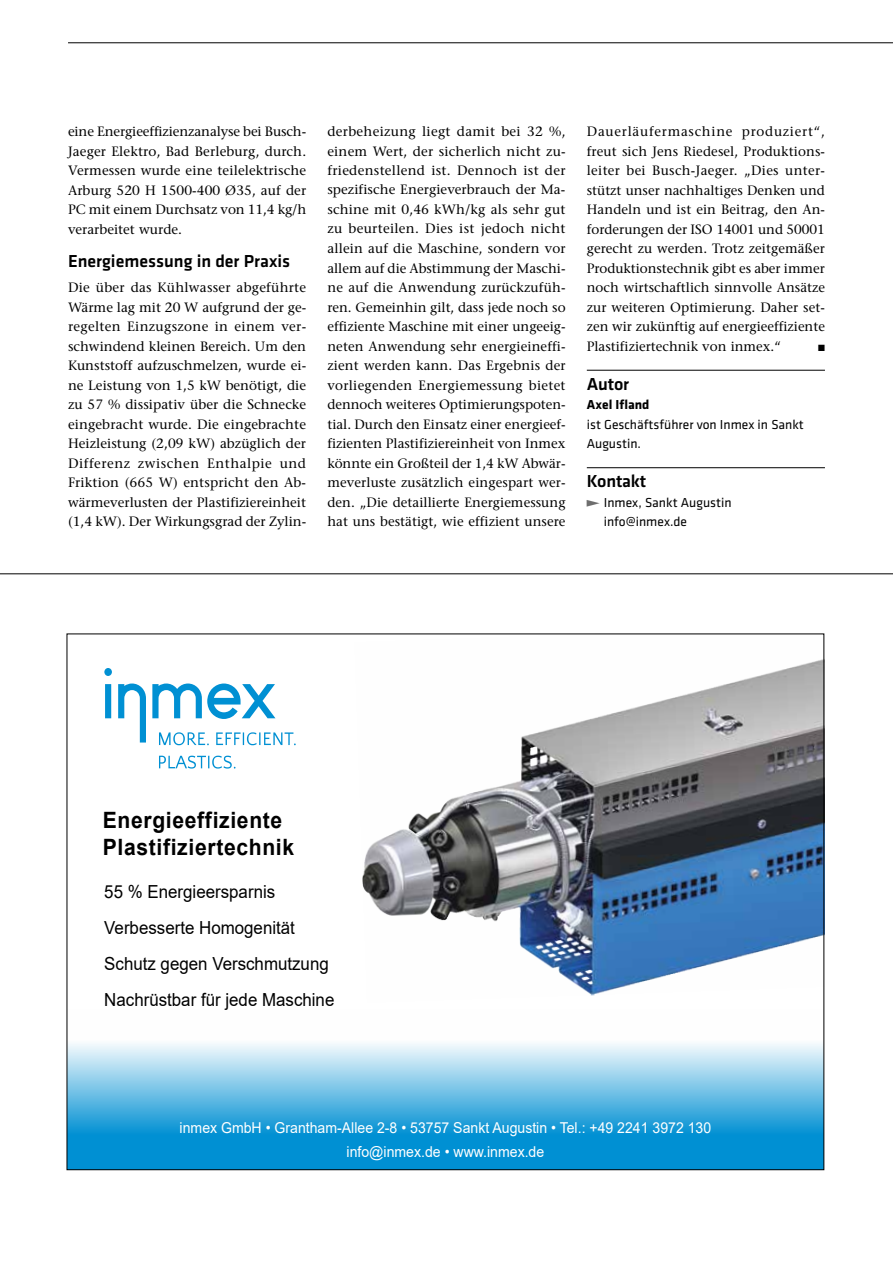
<style>
.page{position:relative;width:893px;height:1263px;background:#fff}
.page>*{position:absolute;margin:0;border:0;box-sizing:border-box;transform-origin:0 0}
.t1{font:700 22.5px/27px "Arial";letter-spacing:.03em;color:#000;scale:.94 1}
.t2{font:18px/36px "Arial";color:#000;scale:.94 1}
.t3{font:500 18px "Klavika Basic";color:#000}
.t4{font:15px/24px "Arial";color:#fff;text-align:center;scale:.94 1}
.t5{font:500 13.5px/19.5px "Stone Serif Std";color:#000;text-align:justify}
.t6{font:13.5px/19.5px "Klavika Basic";color:#000}
.t7{font:700 13.5px "Klavika Basic";color:#000}
.t8{font:9px "Zapf Dingbats Std";color:#000}
.s1{font-family:"The Sans Os F";font-weight:900;font-size:12.9px;color:#6e6e6e}
</style>
<div class="page">
<hr style="left:68px;top:43px;width:825px;height:1px;background:#000">
<hr style="left:587px;top:370px;width:238px;height:1px;background:#000">
<hr style="left:587px;top:467px;width:238px;height:1px;background:#000">
<hr style="left:0;top:573px;width:893px;height:1px;background:#000">
<svg style="left:69px;top:1043px;width:753px;height:125px;background:#5ab7e2"></svg>
<img style="left:362px;top:659px;width:460px;height:337px">
<svg style="left:104px;top:668px;width:192px;height:100px"></svg>
<p class="t5" style="left:68px;top:122px;width:240px">eine Energieeffizienzanalyse bei Busch-Jaeger Elektro, Bad Berleburg, durch.<br>Vermessen wurde eine teilelektrische Arburg 520 H 1500-400 Ø35, auf der PC mit einem Durchsatz von 11,4 kg/h verarbeitet wurde.</p>
<h2 class="t3" style="left:68px;top:249px;width:224px">Energiemessung in der Praxis</h2>
<p class="t5" style="left:68px;top:278px;width:240px">Die über das Kühlwasser abgeführte Wärme lag mit 20 W aufgrund der ge&shy;regelten Einzugszone in einem ver&shy;schwindend kleinen Bereich. Um den Kunststoff aufzuschmelzen, wurde ei&shy;ne Leistung von 1,5 kW benötigt, die zu 57 % dissipativ über die Schnecke eingebracht wurde. Die eingebrachte Heizleistung (2,09 kW) abzüglich der Differenz zwischen Enthalpie und Friktion (665 W) entspricht den Ab&shy;wärmeverlusten der Plastifiziereinheit (1,4 kW). Der Wirkungsgrad der Zylin-</p>
<p class="t5" style="left:327px;top:122px;width:240px">derbeheizung liegt damit bei 32 %, einem Wert, der sicherlich nicht zu&shy;friedenstellend ist. Dennoch ist der spezifische Energieverbrauch der Ma&shy;schine mit 0,46 kWh/kg als sehr gut zu beurteilen. Dies ist jedoch nicht allein auf die Maschine, sondern vor allem auf die Abstimmung der Maschi&shy;ne auf die Anwendung zurückzufüh&shy;ren. Gemeinhin gilt, dass jede noch so effiziente Maschine mit einer ungeeig&shy;neten Anwendung sehr energieineffi&shy;zient werden kann. Das Ergebnis der vorliegenden Energiemessung bietet dennoch weiteres Optimierungspoten&shy;tial. Durch den Einsatz einer energieef&shy;fizienten Plastifiziereinheit von Inmex könnte ein Großteil der 1,4 kW Abwär&shy;meverluste zusätzlich eingespart wer&shy;den. „Die detaillierte Energiemessung hat uns bestätigt, wie effizient unsere</p>
<p class="t5" style="left:587px;top:122px;width:240px">Dauerläufermaschine produziert“, freut sich Jens Riedesel, Produktions&shy;leiter bei Busch-Jaeger. „Dies unter&shy;stützt unser nachhaltiges Denken und Handeln und ist ein Beitrag, den An&shy;forderungen der ISO 14001 und 50001 gerecht zu werden. Trotz zeitgemäßer Produktionstechnik gibt es aber immer noch wirtschaftlich sinnvolle Ansätze zur weiteren Optimierung. Daher set&shy;zen wir zukünftig auf energieeffiziente Plastifiziertechnik von inmex.“</p>
<p class="t8" style="left:818px;top:343px;width:8px">■</p>
<h2 class="t3" style="left:587px;top:371px;width:44px">Autor</h2>
<p class="t7" style="left:587px;top:395px;width:64px">Axel Ifland</p>
<p class="t6" style="left:587px;top:414px;width:219px">ist Geschäftsführer von Inmex in Sankt<br>Augustin.</p>
<h2 class="t3" style="left:587px;top:469px;width:61px">Kontakt</h2>
<p class="t6" style="left:604px;top:492px;width:129px;text-indent:-17px"><span class="s1">̕</span> Inmex, Sankt Augustin info@inmex.de</p>
<h1 class="t1" style="left:103px;top:807px;width:205px">Energieeffiziente<br>Plastifiziertechnik</h1>
<h2 class="t2" style="left:104px;top:873px;width:246px">55 % Energieersparnis<br>Verbesserte Homogenität<br>Schutz gegen Verschmutzung<br>Nachrüstbar für jede Maschine</h2>
<p class="t4" style="left:180px;top:1116px;width:567px">inmex GmbH • Grantham-Allee 2-8 • 53757 Sankt Augustin • Tel.: +49 2241 3972 130 info@inmex.de • www.inmex.de</p>
</div>
